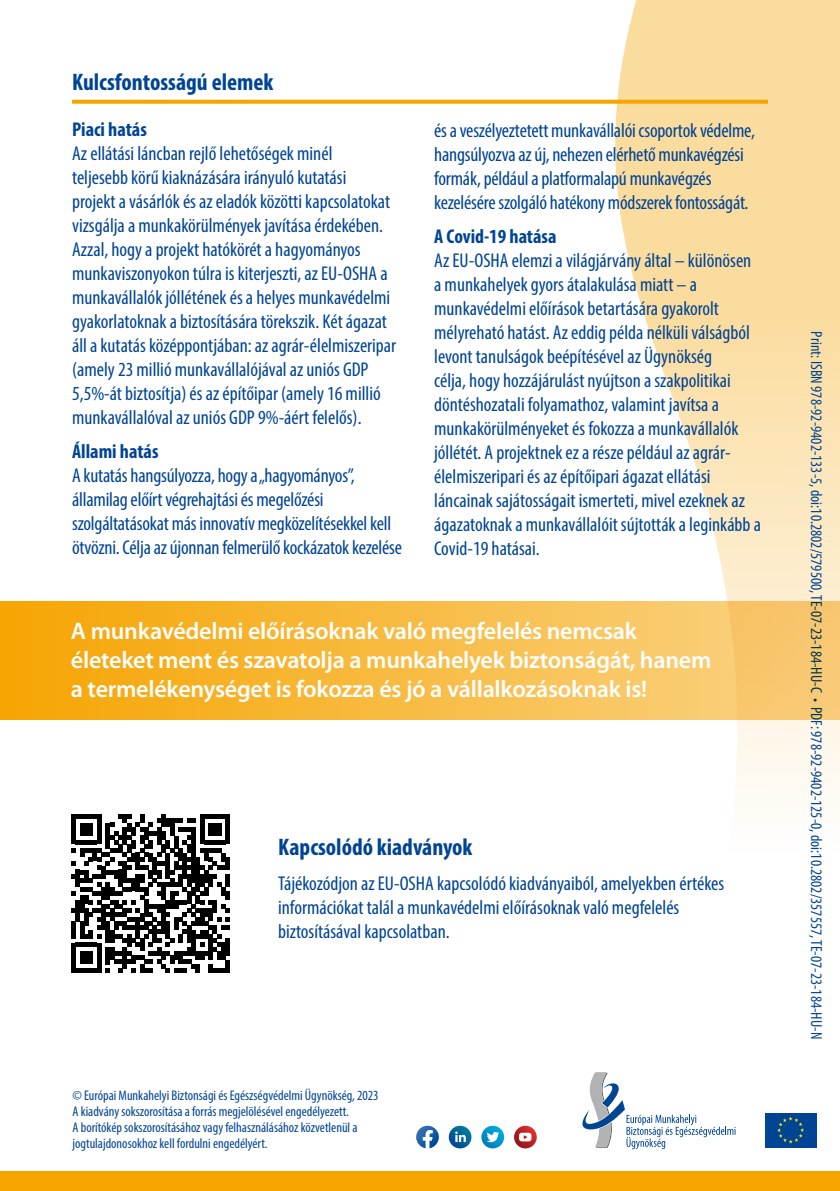
<style>
.page{position:relative;width:840px;height:1191px;background:#fff}
.page>*{position:absolute;margin:0;border:0;box-sizing:border-box;transform-origin:0 0}
.t1{font:600 24px/28.8px "Myriad Pro";letter-spacing:-.01em;color:#fff}
.t2{font:700 condensed 24px "Myriad Pro";color:#004494}
.t3{font:condensed 20px/24px "Myriad Pro";color:#004494}
.t4{font:700 condensed 20px "Myriad Pro";color:#004494}
.t5{font:16px "Myriad Variable Concept";color:#004494}
.t6{font:condensed 14px/16px "Myriad Pro";color:#004494}
.s1{font-family:"Myriad Pro";font-weight:700}
</style>
<div class="page">
<svg style="left:597px;top:0;width:242px;height:795px"></svg>
<div style="left:0;top:1171px;width:839px;height:20px;background:#f6a400"></div>
<svg style="left:71px;top:814px;width:159px;height:158px"></svg>
<div style="left:225px;top:938px;width:5px;height:17px;background:#000"></div>
<div style="left:225px;top:959px;width:5px;height:13px;background:#000"></div>
<div style="left:0;top:601px;width:839px;height:118px;background:linear-gradient(to right,#f6a706,#facf80)"></div>
<svg style="left:72px;top:100px;width:695px;height:4px;background:#f6a911"></svg>
<svg style="left:481px;top:1125px;width:23px;height:23px"></svg>
<svg style="left:486px;top:1132px;width:13px;height:10px"></svg>
<svg style="left:513px;top:1125px;width:23px;height:23px"></svg>
<svg style="left:518px;top:1132px;width:13px;height:9px"></svg>
<svg style="left:416px;top:1125px;width:22px;height:23px"></svg>
<svg style="left:448px;top:1125px;width:23px;height:23px"></svg>
<svg style="left:455px;top:1131px;width:10px;height:11px"></svg>
<div style="left:764px;top:1113px;width:52px;height:34px;background:#004494"></div>
<svg style="left:777px;top:1116px;width:26px;height:27px"></svg>
<svg style="left:582px;top:1072px;width:153px;height:77px"></svg>
<p class="t2" style="left:72px;top:67px;width:203px">Kulcsfontosságú elemek</p>
<p class="t4" style="left:72px;top:117px;width:76px">Piaci hatás</p>
<p class="t3" style="left:72px;top:141px;width:325px">Az ellátási láncban rejlő lehetőségek minél<br>teljesebb körű kiaknázására irányuló kutatási<br>projekt a vásárlók és az eladók közötti kapcsolatokat vizsgálja a munkakörülmények javítása érdekében.<br>Azzal, hogy a projekt hatókörét a hagyományos munkaviszonyokon túlra is kiterjeszti, az EU-OSHA a munkavállalók jóllétének és a helyes munkavédelmi gyakorlatoknak a biztosítására törekszik. Két ágazat áll a kutatás középpontjában: az agrár-élelmiszeripar (amely 23 millió munkavállalójával az uniós GDP 5,5%-át biztosítja) és az építőipar (amely 16 millió munkavállalóval az uniós GDP 9%-áért felelős).</p>
<p class="t4" style="left:72px;top:439px;width:88px">Állami hatás</p>
<p class="t3" style="left:72px;top:463px;width:331px">A kutatás hangsúlyozza, hogy a „hagyományos”, államilag előírt végrehajtási és megelőzési szolgáltatásokat más innovatív megközelítésekkel kell ötvözni. Célja az újonnan felmerülő kockázatok kezelése</p>
<p class="t3" style="left:434px;top:118px;width:322px">és a veszélyeztetett munkavállalói csoportok védelme, hangsúlyozva az új, nehezen elérhető munkavégzési formák, például a platformalapú munkavégzés kezelésére szolgáló hatékony módszerek fontosságát.</p>
<p class="t4" style="left:434px;top:224px;width:124px">A Covid-19 hatása</p>
<p class="t3" style="left:434px;top:248px;width:328px">Az EU-OSHA elemzi a világjárvány által – különösen a munkahelyek gyors átalakulása miatt – a munkavédelmi előírások betartására gyakorolt mélyreható hatást. Az eddig példa nélküli válságból levont tanulságok beépítésével az Ügynökség<br>célja, hogy hozzájárulást nyújtson a szakpolitikai döntéshozatali folyamathoz, valamint javítsa a munkakörülményeket és fokozza a munkavállalók jóllétét. A projektnek ez a része például az agrár&shy;élelmiszeripari és az építőipari ágazat ellátási láncainak sajátosságait ismerteti, mivel ezeknek az ágazatoknak a munkavállalóit sújtották a leginkább a Covid-19 hatásai.</p>
<p class="t1" style="left:71px;top:616px;width:641px">A munkavédelmi előírásoknak való megfelelés nemcsak életeket ment és szavatolja a munkahelyek biztonságát, hanem a termelékenységet is fokozza és jó a vállalkozásoknak is!</p>
<p class="t2" style="left:278px;top:832px;width:196px">Kapcsolódó kiadványok</p>
<p class="t3" style="left:278px;top:871px;width:447px">Tájékozódjon az EU-OSHA kapcsolódó kiadványaiból, amelyekben értékes információkat talál a munkavédelmi előírásoknak való megfelelés biztosításával kapcsolatban.</p>
<p class="t6" style="left:72px;top:1087px;width:307px">© Európai Munkahelyi Biztonsági és Egészségvédelmi Ügynökség, 2023<br>A kiadvány sokszorosítása a forrás megjelölésével engedélyezett.<br>A borítókép sokszorosításához vagy felhasználásához közvetlenül a jogtulajdonosokhoz kell fordulni engedélyért.</p>
<p class="t5" style="left:825px;top:331px;width:709px;rotate:90deg">Print: ISBN 978-92-9402-133-5, doi:10.2802/579500, TE-07-23-184-HU-C <span class="s1">·</span> PDF: 978-92-9402-125-0, doi:10.2802/357557, TE-07-23-184-HU-N</p>
</div>
